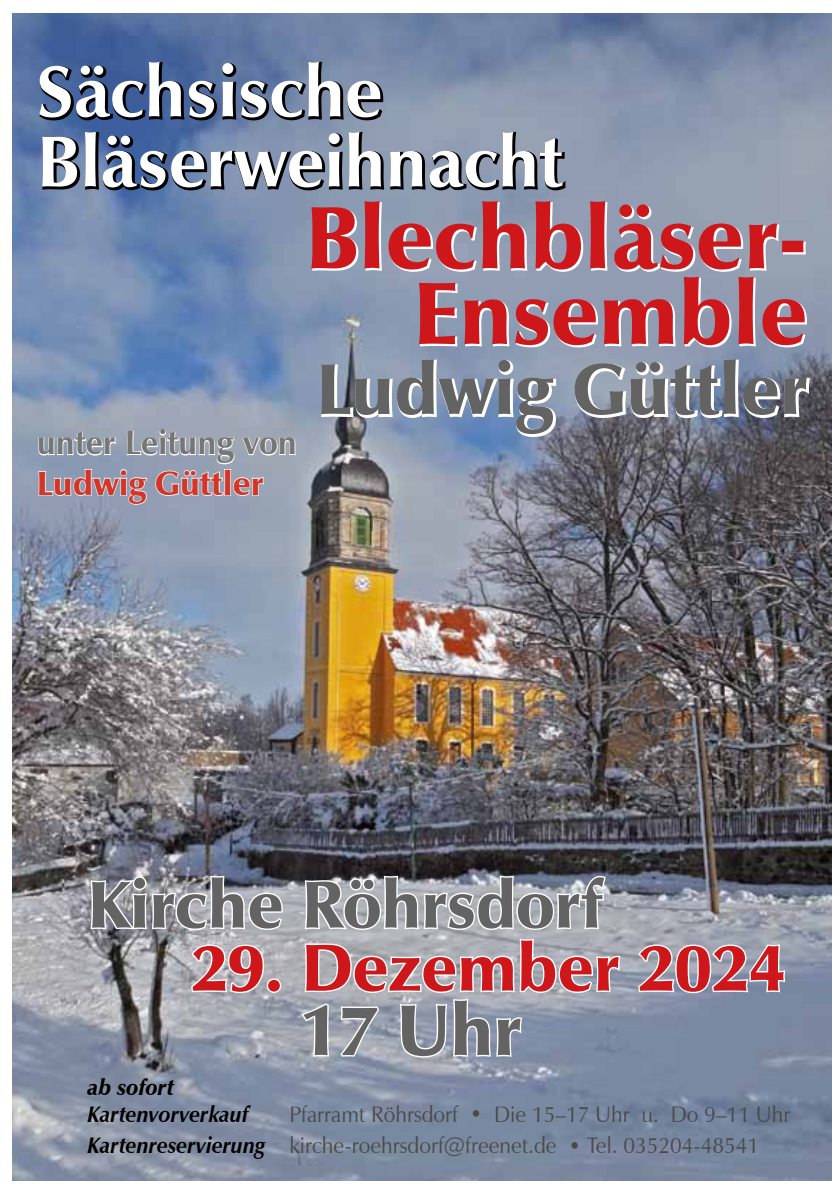
<style>
.page{position:relative;width:840px;height:1191px;background:#fff}
.page>*{position:absolute;margin:0;border:0;box-sizing:border-box;transform-origin:0 0}
.t1{font:900 89.6px/75.6px "Zapf Humanist 601 BT";color:#cd171a;text-align:right}
.t2{font:700 72.8px/70px "Zapf Humanist 601 BT";color:#fff}
.t3{font:900 72.8px "Zapf Humanist 601 BT";color:#646363}
.t4{font:900 67.2px "Zapf Humanist 601 BT";color:#646363}
.t5{font:900 67.2px "Zapf Humanist 601 BT";color:#cd171a}
.t6{font:700 33.6px "Zapf Humanist 601 BT";color:#767675}
.t7{font:900 33.6px "Zapf Humanist 601 BT";color:#d23627}
.t8{font:22.4px/30.8px "Zapf Humanist 601 BT";color:#4a4a49;scale:.95 1}
.t9{font:italic 700 22.4px "Zapf Humanist 601 BT";color:#000;scale:.95 1}
.t10{font:italic 900 22.4px "Zapf Humanist 601 BT";color:#000;scale:.95 1}
.s1{font-weight:700;font-style:italic;color:#000}
</style>
<div class="page">
<img style="left:13px;top:13px;width:818px;height:1167px">
<svg style="left:89px;top:874px;width:195px;height:57px"></svg>
<svg style="left:189px;top:943px;width:94px;height:52px"></svg>
<svg style="left:636px;top:943px;width:150px;height:51px"></svg>
<img style="left:299px;top:598px;width:322px;height:461px">
<svg style="left:38px;top:60px;width:346px;height:62px;background:#435679"></svg>
<svg style="left:41px;top:130px;width:525px;height:62px;background:#5d6b83"></svg>
<svg style="left:311px;top:201px;width:71px;height:71px;background:#9ca9be"></svg>
<svg style="left:388px;top:201px;width:419px;height:147px;background:#9aa5b9"></svg>
<svg style="left:319px;top:358px;width:238px;height:80px;background:#99a7be"></svg>
<svg style="left:573px;top:358px;width:238px;height:62px"></svg>
<svg style="left:37px;top:428px;width:259px;height:77px;background:#a7b0c1"></svg>
<h2 class="t2" style="left:37px;top:56px;width:527px">Sächsische<br>Bläserweihnacht</h2>
<h1 class="t1" style="left:305px;top:200px;width:503px">Blechbläser-<br>Ensemble</h1>
<h2 class="t3" style="left:316px;top:344px;width:492px">Ludwig Güttler</h2>
<h3 class="t6" style="left:37px;top:422px;width:262px">unter Leitung von</h3>
<h3 class="t7" style="left:37px;top:462px;width:228px">Ludwig Güttler</h3>
<h3 class="t4" style="left:88px;top:863px;width:516px">Kirche Röhrsdorf</h3>
<h3 class="t5" style="left:191px;top:926px;width:596px">29. Dezember 2024</h3>
<h2 class="t3" style="left:300px;top:985px;width:222px">17 Uhr</h2>
<p class="t10" style="left:88px;top:1073px;width:92px">ab sofort</p>
<p class="t9" style="left:88px;top:1100px;width:171px">Kartenvorverkauf</p>
<p class="t8" style="left:88px;top:1098px;width:740px;text-indent:202px">Pfarramt Röhrsdorf • Die 15–17 Uhr u. Do 9–11 Uhr<br><span class="s1">Kartenreservierung</span> kirche-roehrsdorf@freenet.de • Tel. 035204-48541</p>
</div>
